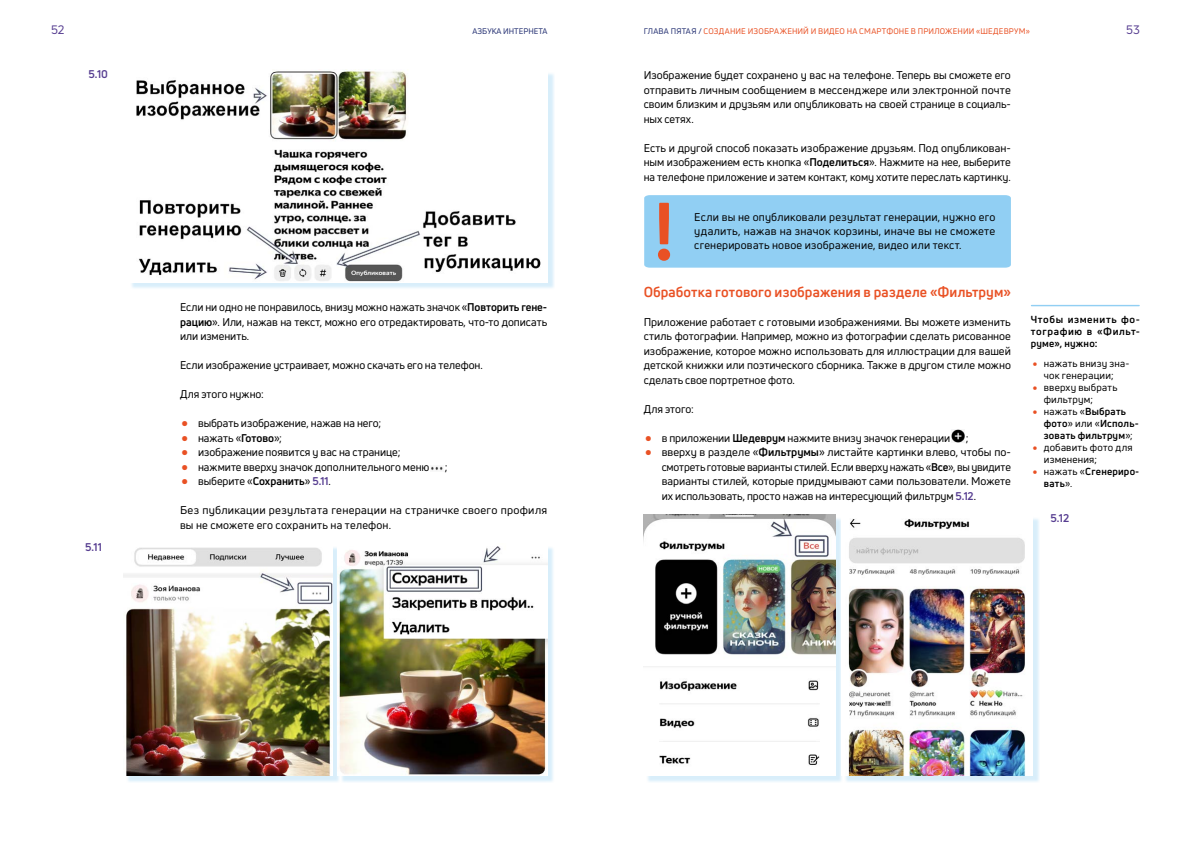
<style>
.page{position:relative;width:1191px;height:842px;background:#fff}
.page>*{position:absolute;margin:0;border:0;box-sizing:border-box;transform-origin:0 0}
.t1{font:80px "Uni Neue Trial Bold";color:#e95124}
.t2{font:14px "Uni Neue Trial Bold";letter-spacing:.01em;color:#e95124}
.t3{font:12px "Uni Neue";color:#573e91}
.t4{font:11px/14.5px "Uni Neue";color:#000;text-align:justify}
.t5{font:11px/14px "Uni Neue";letter-spacing:.02em;color:#020203}
.t6{font:11px/14.5px "Uni Neue";letter-spacing:.02em;color:#000}
.t7{font:700 11px "Uni Neue";color:#573e91}
.t8{font:700 10px/12px "Uni Neue";letter-spacing:.025em;color:#000}
.t9{font:10px/12px "Uni Neue";letter-spacing:.02em;color:#000}
.t10{font:8px "Uni Neue";letter-spacing:.02em;color:#e95124}
.t11{font:8px "Uni Neue";color:#243072}
.s1{color:#243072}
.s2{font-weight:700}
.s3{font-size:26px;color:#e95124}
.s4{font-weight:700;color:#573e91}
.s5{font-size:18px;color:#e95124}
.s6{font-weight:400;font-size:18px;color:#e95124}
.s7{font-weight:400}
</style>
<div class="page">
<svg style="left:431px;top:466px;width:12px;height:5px"></svg>
<div style="left:130px;top:72px;width:425px;height:218px;background:#91cff3;opacity:.35"></div>
<img style="left:130px;top:69px;width:417px;height:213px">
<div style="left:126px;top:546px;width:214px;height:237px;background:#91cff3;opacity:.35"></div>
<img style="left:123px;top:546px;width:210px;height:229px">
<div style="left:340px;top:546px;width:215px;height:237px;background:#91cff3;opacity:.35"></div>
<img style="left:338px;top:546px;width:209px;height:229px">
<div style="left:644px;top:195px;width:367px;height:73px;background:#91cff3"></div>
<svg style="left:952px;top:429px;width:12px;height:13px"></svg>
<hr style="left:1031px;top:305px;width:108px;height:1px;background:#91cff3">
<div style="left:646px;top:517px;width:197px;height:266px;background:#91cff3;opacity:.35"></div>
<img style="left:643px;top:514px;width:192px;height:261px">
<div style="left:843px;top:517px;width:197px;height:266px;background:#91cff3;opacity:.35"></div>
<img style="left:841px;top:517px;width:191px;height:258px">
<p class="t3" style="left:51px;top:22px;width:15px">52</p>
<p class="t11" style="left:472px;top:26px;width:76px">АЗБУКА ИНТЕРНЕТА</p>
<p class="t10" style="left:643px;top:26px;width:388px"><span class="s1">ГЛАВА ПЯТАЯ /</span> СОЗДАНИЕ ИЗОБРАЖЕНИЙ И ВИДЕО НА СМАРТФОНЕ В ПРИЛОЖЕНИИ «ШЕДЕВРУМ»</p>
<p class="t3" style="left:1126px;top:22px;width:15px">53</p>
<p class="t7" style="left:89px;top:67px;width:21px">5.10</p>
<p class="t7" style="left:85px;top:540px;width:19px">5.11</p>
<p class="t4" style="left:180px;top:300px;width:369px">Если ни одно не понравилось, внизу можно нажать значок «<span class="s2">Повторить гене&shy;рацию</span>». Или, нажав на текст, можно его отредактировать, что-то дописать или изменить.</p>
<p class="t4" style="left:180px;top:358px;width:304px">Если изображение устраивает, можно скачать его на телефон.</p>
<p class="t4" style="left:180px;top:387px;width:85px">Для этого нужно:</p>
<p class="t4" style="left:180px;top:416px;width:203px"><span class="s3">•</span> выбрать изображение, нажав на него;</p>
<p class="t4" style="left:180px;top:430px;width:103px"><span class="s3">•</span> нажать «<span class="s2">Готово</span>»;</p>
<p class="t4" style="left:180px;top:445px;width:222px"><span class="s3">•</span> изображение появится у вас на странице;</p>
<p class="t4" style="left:180px;top:459px;width:251px"><span class="s3">•</span> нажмите вверху значок дополнительного меню</p>
<p class="t4" style="left:445px;top:459px;width:4px">;</p>
<p class="t4" style="left:180px;top:474px;width:152px"><span class="s3">•</span> выберите «<span class="s2">Сохранить</span>» <span class="s4">5.11</span>.</p>
<p class="t6" style="left:180px;top:503px;width:369px">Без публикации результата генерации на страничке своего профиля вы не сможете его сохранить на телефон.</p>
<p class="t4" style="left:643px;top:68px;width:369px">Изображение будет сохранено у вас на телефоне. Теперь вы сможете его отправить личным сообщением в мессенджере или электронной почте своим близким и друзьям или опубликовать на своей странице в социаль&shy;ных сетях.</p>
<p class="t4" style="left:643px;top:140px;width:369px">Есть и другой способ показать изображение друзьям. Под опубликован&shy;ным изображением есть кнопка «<span class="s2">Поделиться</span>». Нажмите на нее, выберите на телефоне приложение и затем контакт, кому хотите переслать картинку.</p>
<p class="t5" style="left:694px;top:210px;width:303px">Если вы не опубликовали результат генерации, нужно его удалить, нажав на значок корзины, иначе вы не сможете</p>
<h1 class="t1" style="left:653px;top:185px;width:23px">!</h1>
<p class="t5" style="left:694px;top:238px;width:269px">сгенерировать новое изображение, видео или текст.</p>
<p class="t2" style="left:643px;top:283px;width:369px">Обработка готового изображения в разделе «Фильтрум»</p>
<p class="t4" style="left:643px;top:314px;width:369px">Приложение работает с готовыми изображениями. Вы можете изменить стиль фотографии. Например, можно из фотографии сделать рисованное изображение, которое можно использовать для иллюстрации для вашей детской книжки или поэтического сборника. Также в другом стиле можно сделать свое портретное фото.</p>
<p class="t4" style="left:643px;top:401px;width:52px">Для этого:</p>
<p class="t4" style="left:643px;top:430px;width:308px"><span class="s3">•</span> в приложении <span class="s2">Шедеврум</span> нажмите внизу значок генерации</p>
<p class="t4" style="left:966px;top:430px;width:4px">;</p>
<p class="t4" style="left:661px;top:445px;width:351px;text-indent:-18px"><span class="s3">•</span> вверху в разделе «<span class="s2">Фильтрумы</span>» листайте картинки влево, чтобы по&shy;смотреть готовые варианты стилей. Если вверху нажать «<span class="s2">Все</span>», вы увидите варианты стилей, которые придумывают сами пользователи. Можете их использовать, просто нажав на интересующий фильтрум <span class="s4">5.12</span>.</p>
<p class="t8" style="left:1030px;top:313px;width:111px;text-align:justify">Чтобы изменить фо&shy;тографию в «Фильт&shy;руме», нужно:</p>
<p class="t9" style="left:1031px;top:357px;width:99px;text-align:center"><span class="s5">•</span> нажать внизу зна&shy;чок генерации;</p>
<p class="t9" style="left:1043px;top:381px;width:75px;text-indent:-12px"><span class="s5">•</span> вверху выбрать фильтрум;</p>
<p class="t8" style="left:1043px;top:405px;width:96px;text-indent:-12px"><span class="s6">•</span> <span class="s7">нажать «</span>Выбрать фото<span class="s7">» или «</span>Исполь&shy;зовать фильтрум<span class="s7">»;</span></p>
<p class="t9" style="left:1043px;top:441px;width:90px;text-indent:-12px"><span class="s5">•</span> добавить фото для изменения;</p>
<p class="t8" style="left:1043px;top:465px;width:97px;text-indent:-12px"><span class="s6">•</span> <span class="s7">нажать «</span>Сгенериро&shy;вать<span class="s7">».</span></p>
<p class="t7" style="left:1050px;top:512px;width:20px">5.12</p>
</div>
